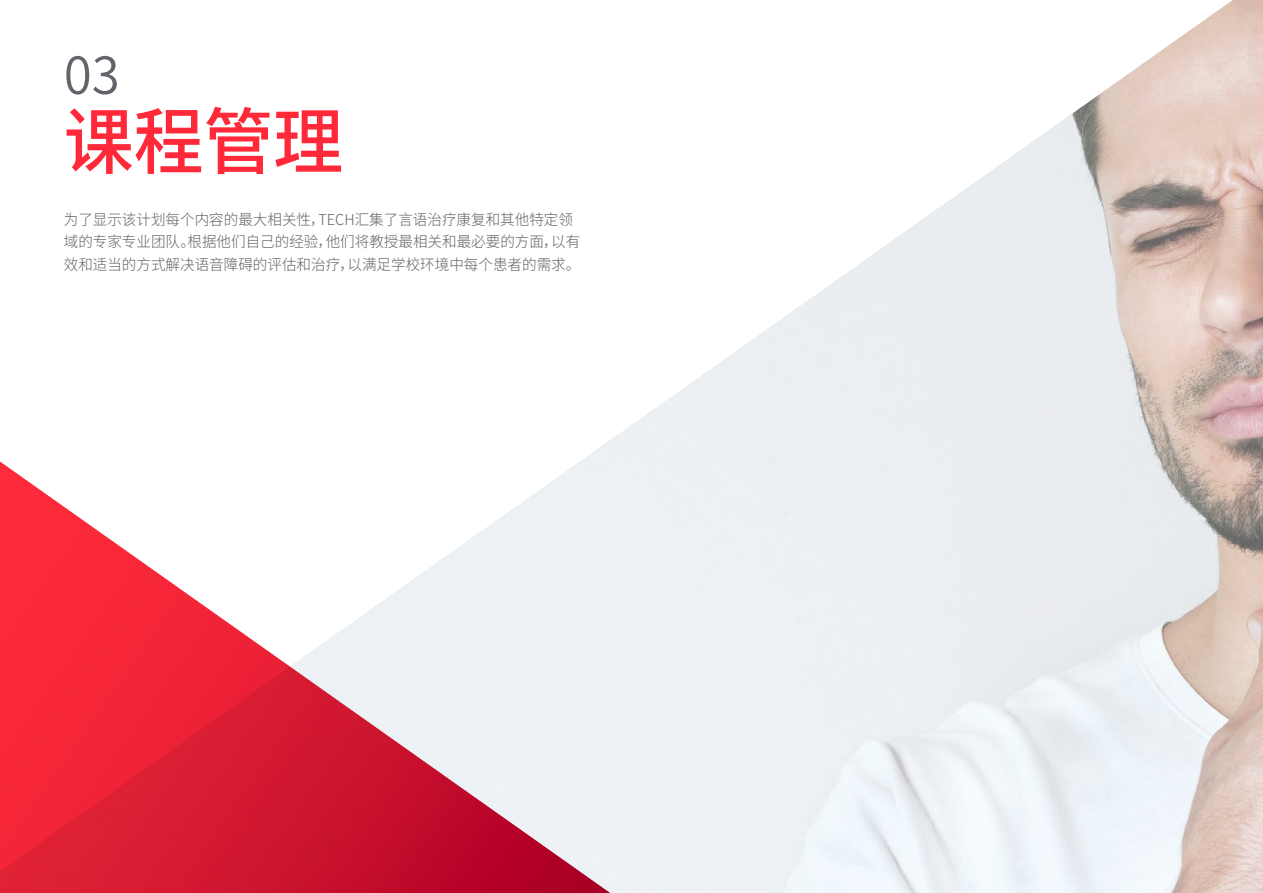
<style>
.page{position:relative;width:1263px;height:893px;background:#fff}
.page>*{position:absolute;margin:0;border:0;box-sizing:border-box;transform-origin:0 0}
.t1{font:500 72px "Source Han Sans CN";color:#ff293a}
.t2{font:52.5px "Source Han Sans CN";color:#61646a}
.t3{font:300 15px/22.5px "Source Han Sans CN";color:#61646a}
</style>
<div class="page">
<img style="left:602px;top:0;width:661px;height:893px">
<svg style="left:0;top:446px;width:640px;height:447px"></svg>
<h2 class="t2" style="left:64px;top:45px;width:57px">03</h2>
<h1 class="t1" style="left:64px;top:101px;width:281px">课程管理</h1>
<p class="t3" style="left:64px;top:208px;width:518px">为了显示该计划每个内容的最大相关性，TECH汇集了言语治疗康复和其他特定领域的专家专业团队。根据他们自己的经验，他们将教授最相关和最必要的方面，以有效和适当的方式解决语音障碍的评估和治疗，以满足学校环境中每个患者的需求。</p>
</div>
